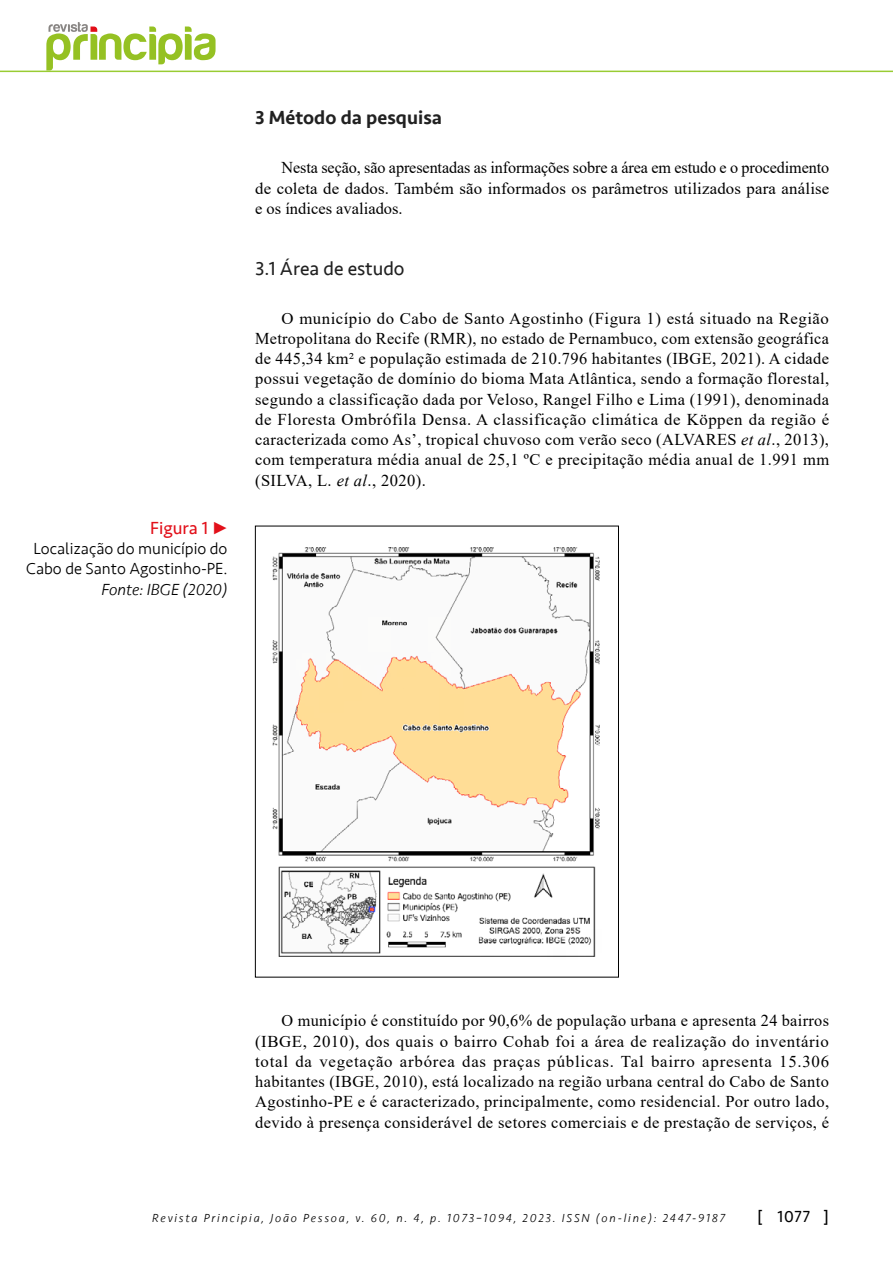
<style>
.page{position:relative;width:893px;height:1263px;background:#fff}
.page>*{position:absolute;margin:0;border:0;box-sizing:border-box;transform-origin:0 0}
.t1{font:500 19.5px "Seravek";color:#212121}
.t2{font:19.5px "Seravek";color:#212121}
.t3{font:18px "Seravek";color:#e2101a}
.t4{font:16.5px/20.2px "Times New Roman";letter-spacing:.025em;color:#000;text-align:justify}
.t5{font:300 16.5px/20.2px "Seravek";color:#000;text-align:center}
.t6{font:italic 300 16.5px "Seravek";color:#000}
.t7{font:16.5px "Seravek";color:#000}
.t8{font:italic 300 12px "Seravek";letter-spacing:.15em;color:#000}
.s1{font-style:italic}
</style>
<div class="page">
<hr style="left:0;top:71px;width:893px;height:1px;background:#9c3">
<img style="left:272px;top:547px;width:328px;height:410px">
<svg style="left:46px;top:22px;width:170px;height:49px"></svg>
<p class="t1" style="left:255px;top:106px;width:188px">3 Método da pesquisa</p>
<p class="t4" style="left:255px;top:157px;width:576px;text-indent:26px">Nesta seção, são apresentadas as informações sobre a área em estudo e o procedimento de coleta de dados. Também são informados os parâmetros utilizados para análise e os índices avaliados.</p>
<p class="t3" style="left:150px;top:514px;width:79px">Figura 1 •</p>
<p class="t5" style="left:26px;top:539px;width:203px">Localização do município do<br>Cabo de Santo Agostinho-PE.</p>
<p class="t6" style="left:101px;top:579px;width:128px">Fonte: IBGE (2020)</p>
<p class="t2" style="left:255px;top:253px;width:151px">3.1 Área de estudo</p>
<p class="t4" style="left:255px;top:307px;width:576px;text-indent:26px">O município do Cabo de Santo Agostinho (Figura 1) está situado na Região Metropolitana do Recife (RMR), no estado de Pernambuco, com extensão geográfica de 445,34 km² e população estimada de 210.796 habitantes (IBGE, 2021). A cidade possui vegetação de domínio do bioma Mata Atlântica, sendo a formação florestal, segundo a classificação dada por Veloso, Rangel Filho e Lima (1991), denominada de Floresta Ombrófila Densa. A classificação climática de Köppen da região é caracterizada como As’, tropical chuvoso com verão seco (ALVARES <span class="s1">et al</span>., 2013), com temperatura média anual de 25,1 ºC e precipitação média anual de 1.991 mm (SILVA, L. <span class="s1">et al</span>., 2020).</p>
<p class="t4" style="left:255px;top:1010px;width:576px;text-indent:26px">O município é constituído por 90,6% de população urbana e apresenta 24 bairros (IBGE, 2010), dos quais o bairro Cohab foi a área de realização do inventário total da vegetação arbórea das praças públicas. Tal bairro apresenta 15.306 habitantes (IBGE, 2010), está localizado na região urbana central do Cabo de Santo Agostinho-PE e é caracterizado, principalmente, como residencial. Por outro lado, devido à presença considerável de setores comerciais e de prestação de serviços, é</p>
<p class="t8" style="left:152px;top:1211px;width:574px">Revista Principia, João Pessoa, v. 60, n. 4, p. 1073–1094, 2023. ISSN (on-line): 2447-9187</p>
<p class="t7" style="left:757px;top:1204px;width:74px">[ 1077 ]</p>
</div>
